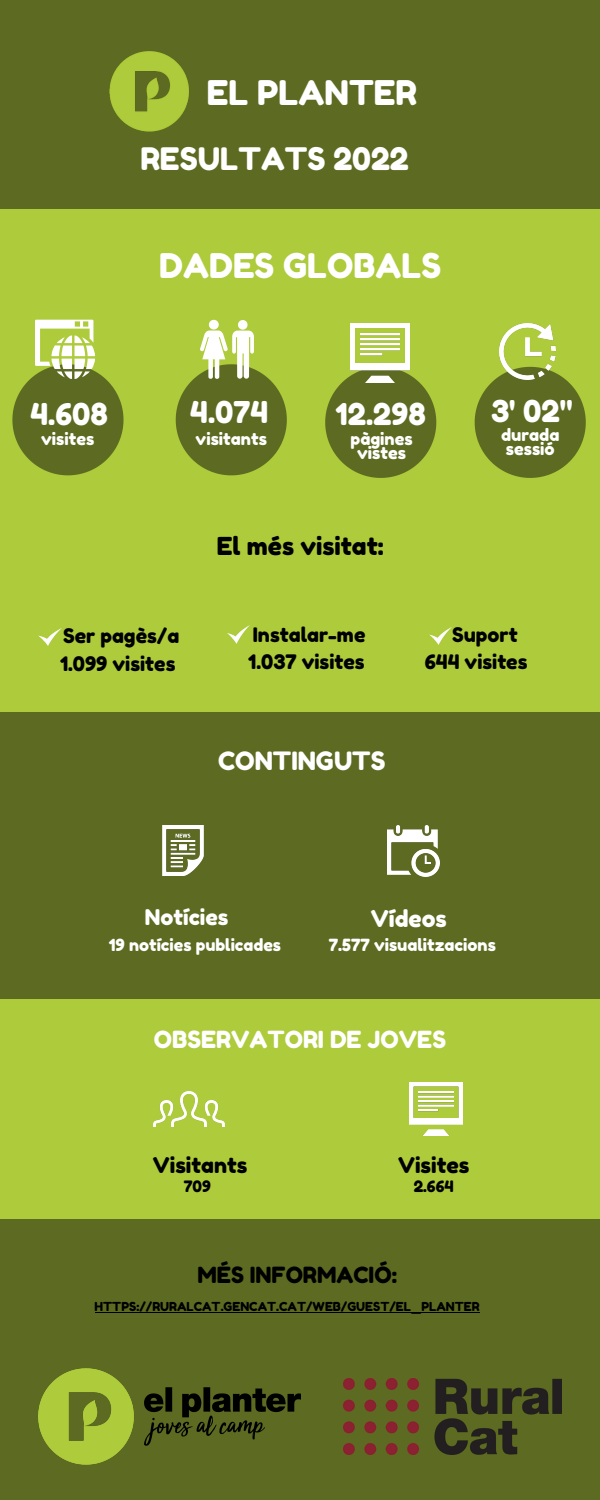
<style>
.page{position:relative;width:600px;height:1500px;background:#5d6b22}
.page>*{position:absolute;margin:0;border:0;box-sizing:border-box;transform-origin:0 0}
.t1{font:34px "Fredoka One";color:#fff}
.t2{font:33.9px "Fredoka One";color:#fff}
.t3{font:31px "Fredoka One";color:#fff}
.t4{font:30.1px "Fredoka One";color:#fff}
.t5{font:25.2px "Fredoka One";color:#fff}
.t6{font:24.7px "Fredoka One";color:#000}
.t7{font:23.6px "Fredoka One";color:#fff}
.t8{font:23.1px "Fredoka One";color:#fff}
.t9{font:22.3px "Fredoka One";color:#000}
.t10{font:21.7px "Fredoka One";color:#fff}
.t11{font:21.6px "Fredoka One";color:#000}
.t12{font:20px/26.3px "Fredoka One";color:#000}
.t13{font:16.9px/14.5px "Fredoka One";color:#fff}
.t14{font:16.8px "Fredoka One";color:#fff}
.t15{font:16.6px "Fredoka One";color:#fff}
.t16{font:15.7px "Fredoka One";color:#000}
.t17{font:12.4px "Fredoka One";color:#000}
</style>
<div class="page">
<hr style="left:95px;top:1312px;width:341px;height:1px;background:#000">
<hr style="left:436px;top:1312px;width:44px;height:1px;background:#000">
<img style="left:109px;top:52px;width:80px;height:80px">
<div style="left:0;top:210px;width:600px;height:502px;background:#aecb3b"></div>
<svg style="left:12px;top:320px;width:112px;height:155px"></svg>
<svg style="left:176px;top:320px;width:111px;height:155px"></svg>
<svg style="left:325px;top:367px;width:111px;height:111px"></svg>
<svg style="left:475px;top:372px;width:111px;height:106px"></svg>
<img style="left:500px;top:324px;width:55px;height:56px">
<img style="left:351px;top:324px;width:59px;height:59px">
<img style="left:39px;top:628px;width:22px;height:18px">
<img style="left:227px;top:625px;width:23px;height:19px">
<img style="left:429px;top:627px;width:23px;height:18px">
<img style="left:388px;top:826px;width:51px;height:51px">
<img style="left:162px;top:826px;width:42px;height:49px">
<div style="left:0;top:999px;width:600px;height:220px;background:#aecb3b"></div>
<img style="left:154px;top:1091px;width:71px;height:36px">
<img style="left:410px;top:1082px;width:53px;height:53px">
<img style="left:344px;top:1378px;width:217px;height:76px">
<img style="left:39px;top:1368px;width:261px;height:96px">
<p class="t1" style="left:207px;top:72px;width:212px">EL PLANTER</p>
<p class="t3" style="left:140px;top:139px;width:270px">RESULTATS 2022</p>
<p class="t4" style="left:31px;top:396px;width:79px">4.608</p>
<p class="t13" style="left:41px;top:431px;width:55px">visites</p>
<p class="t2" style="left:159px;top:245px;width:283px">DADES GLOBALS</p>
<p class="t4" style="left:190px;top:393px;width:79px">4.074</p>
<p class="t13" style="left:196px;top:431px;width:73px">visitants</p>
<p class="t4" style="left:336px;top:396px;width:92px">12.298</p>
<p class="t13" style="left:351px;top:431px;width:64px;text-align:center">pàgines vistes</p>
<p class="t6" style="left:217px;top:531px;width:169px">El més visitat:</p>
<p class="t4" style="left:491px;top:393px;width:83px">3' 02"</p>
<p class="t13" style="left:501px;top:427px;width:60px">durada sessió</p>
<p class="t12" style="left:60px;top:622px;width:121px;line-height:27.8px">Ser pagès/a<br>1.099 visites</p>
<p class="t12" style="left:248px;top:622px;width:119px">Instalar-me<br>1.037 visites</p>
<p class="t12" style="left:425px;top:622px;width:104px;text-indent:28px">Suport<br>644 visites</p>
<p class="t5" style="left:218px;top:746px;width:169px">CONTINGUTS</p>
<p class="t10" style="left:145px;top:904px;width:85px">Notícies</p>
<p class="t8" style="left:371px;top:905px;width:78px">Vídeos</p>
<p class="t15" style="left:109px;top:935px;width:174px">19 notícies publicades</p>
<p class="t14" style="left:329px;top:935px;width:169px">7.577 visualitzacions</p>
<p class="t7" style="left:154px;top:1025px;width:294px">OBSERVATORI DE JOVES</p>
<p class="t11" style="left:153px;top:1152px;width:96px">Visitants</p>
<p class="t16" style="left:184px;top:1177px;width:29px">709</p>
<p class="t11" style="left:398px;top:1152px;width:73px">Visites</p>
<p class="t16" style="left:414px;top:1177px;width:42px">2.664</p>
<p class="t9" style="left:197px;top:1262px;width:201px">MÉS INFORMACIÓ:</p>
<p class="t17" style="left:95px;top:1299px;width:387px">HTTPS://RURALCAT.GENCAT.CAT/WEB/GUEST/EL_PLANTER</p>
</div>
